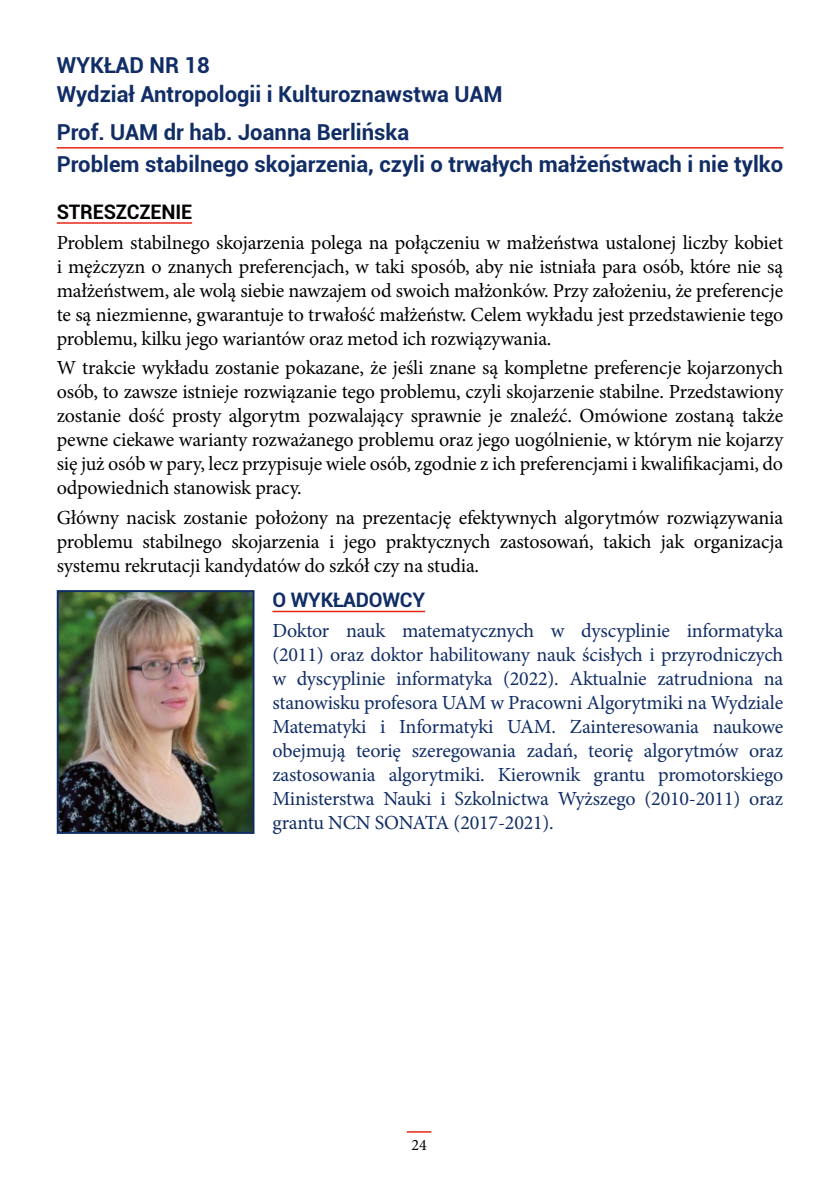
<style>
.page{position:relative;width:840px;height:1191px;background:#fff}
.page>*{position:absolute;margin:0;border:0;box-sizing:border-box;transform-origin:0 0}
.tytul_wykładu{font:700 22px "Roboto";color:#112d66}
.na_wydziale{font:700 22px "Roboto";color:#112d66}
.Wykladowca{font:700 22px "Roboto";color:#112d66}
.Wykład_nr{font:700 22px "Roboto";color:#112d66}
.tekst_odstep_nad_1_m{font:20px/24px "Minion Pro";letter-spacing:-.01em;color:#000;text-align:justify}
.Owykładowcy_treść{font:20px/24px "Minion Pro";letter-spacing:-.01em;color:#112d66;text-align:justify}
.tekst_z_wyróznieneim{font:700 20px "Roboto";letter-spacing:-.01em;color:#000}
.O_wykladowcy{font:700 20px "Roboto";letter-spacing:-.01em;color:#112d66}
.t1{font:16px "Minion Pro";color:#000}
</style>
<div class="page">
<svg style="left:406px;top:1131px;width:25px;height:1px"></svg>
<img style="left:60px;top:593px;width:191px;height:238px">
<div style="left:57px;top:590px;width:197px;height:244px;border:2px solid #112d66"></div>
<hr style="left:57px;top:147px;width:725px;height:2px;background:#e52713">
<hr style="left:57px;top:222px;width:135px;height:2px;background:#e52713">
<hr style="left:272px;top:611px;width:153px;height:1px;background:#e52713">
<p class="Wykład_nr" style="left:57px;top:50px;width:154px">WYKŁAD NR 18</p>
<p class="na_wydziale" style="left:57px;top:79px;width:447px">Wydział Antropologii i Kulturoznawstwa UAM</p>
<p class="Wykladowca" style="left:57px;top:117px;width:354px">Prof. UAM dr hab. Joanna Berlińska</p>
<p class="tytul_wykładu" style="left:57px;top:149px;width:727px">Problem stabilnego skojarzenia, czyli o trwałych małżeństwach i nie tylko</p>
<p class="tekst_z_wyróznieneim" style="left:57px;top:198px;width:137px">STRESZCZENIE</p>
<p class="tekst_odstep_nad_1_m" style="left:57px;top:230px;width:727px">Problem stabilnego skojarzenia polega na połączeniu w małżeństwa ustalonej liczby kobiet i mężczyzn o znanych preferencjach, w taki sposób, aby nie istniała para osób, które nie są małżeństwem, ale wolą siebie nawzajem od swoich małżonków. Przy założeniu, że preferencje te są niezmienne, gwarantuje to trwałość małżeństw. Celem wykładu jest przedstawienie tego problemu, kilku jego wariantów oraz metod ich rozwiązywania.</p>
<p class="tekst_odstep_nad_1_m" style="left:57px;top:356px;width:727px">W trakcie wykładu zostanie pokazane, że jeśli znane są kompletne preferencje kojarzonych osób, to zawsze istnieje rozwiązanie tego problemu, czyli skojarzenie stabilne. Przedstawiony zostanie dość prosty algorytm pozwalający sprawnie je znaleźć. Omówione zostaną także pewne ciekawe warianty rozważanego problemu oraz jego uogólnienie, w którym nie kojarzy się już osób w pary, lecz przypisuje wiele osób, zgodnie z ich preferencjami i kwalifikacjami, do odpowiednich stanowisk pracy.</p>
<p class="tekst_odstep_nad_1_m" style="left:57px;top:506px;width:727px">Główny nacisk zostanie położony na prezentację efektywnych algorytmów rozwiązywania problemu stabilnego skojarzenia i jego praktycznych zastosowań, takich jak organizacja systemu rekrutacji kandydatów do szkół czy na studia.</p>
<p class="O_wykladowcy" style="left:272px;top:586px;width:154px">O WYKŁADOWCY</p>
<p class="Owykładowcy_treść" style="left:272px;top:619px;width:512px">Doktor nauk matematycznych w dyscyplinie informatyka (2011) oraz doktor habilitowany nauk ścisłych i przyrodniczych w dyscyplinie informatyka (2022). Aktualnie zatrudniona na stanowisku profesora UAM w Pracowni Algorytmiki na Wydziale Matematyki i Informatyki UAM. Zainteresowania naukowe obejmują teorię szeregowania zadań, teorię algorytmów oraz zastosowania algorytmiki. Kierownik grantu promotorskiego Ministerstwa Nauki i Szkolnictwa Wyższego (2010-2011) oraz grantu NCN SONATA (2017-2021).</p>
<p class="t1" style="left:411px;top:1133px;width:17px">24</p>
</div>
